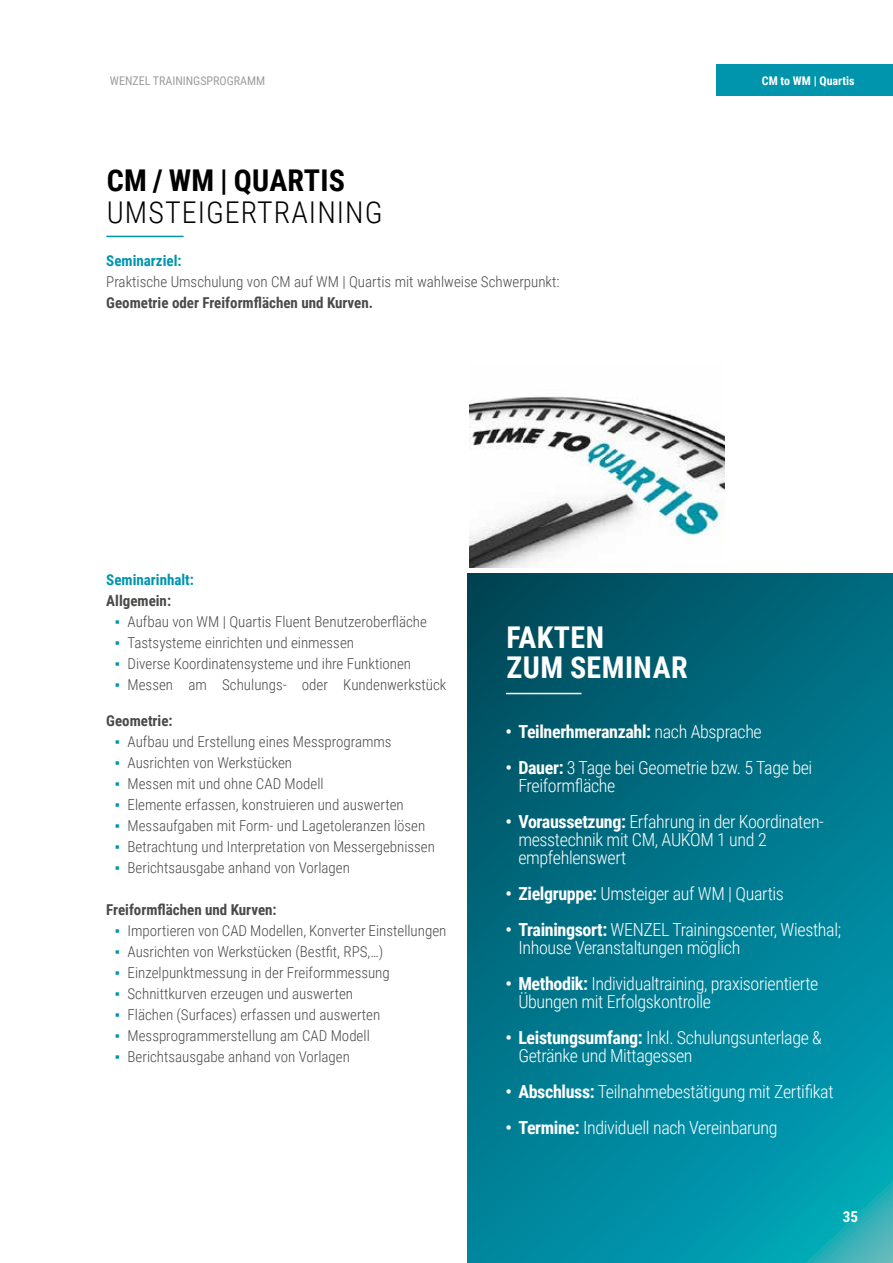
<style>
.page{position:relative;width:893px;height:1263px;background:#fff}
.page>*{position:absolute;margin:0;border:0;box-sizing:border-box;transform-origin:0 0}
.t1{font:300 30px "Roboto Condensed";letter-spacing:.035em;color:#000}
.t2{font:700 30px/29.5px "Roboto Condensed";letter-spacing:.015em;color:#fff}
.t3{font:700 30px "Roboto Condensed";letter-spacing:.01em;color:#000}
.t4{font:300 18px/18px "Roboto Condensed";letter-spacing:-.02em;color:#fff}
.t5{font:700 18px "Roboto Condensed";letter-spacing:-.02em;color:#fff}
.t6{font:300 15px "Roboto Condensed";color:#4a4a49}
.t7{font:700 15px "Roboto Condensed";color:#4a4a49}
.t8{font:700 15px "Roboto Condensed";color:#0095ad}
.t9{font:700 15px "Roboto Condensed";color:#fff}
.t10{font:12px "Roboto Condensed";color:#9d9d9c}
.t11{font:700 12px "Roboto Condensed";color:#fff}
.s1{font-family:"Arial Narrow";font-weight:400;color:#0095ad}
.s2{font-weight:300}
.s3{font-weight:700}
</style>
<div class="page">
<div style="left:716px;top:64px;width:177px;height:32px;background:#0095ad"></div>
<svg style="left:468px;top:573px;width:425px;height:690px;background:#00788d"></svg>
<hr style="left:506px;top:693px;width:75px;height:1px;background:#fff">
<hr style="left:106px;top:236px;width:78px;height:1px;background:#0095ad">
<img style="left:469px;top:396px;width:256px;height:172px">
<p class="t10" style="left:110px;top:72px;width:157px">WENZEL TRAININGSPROGRAMM</p>
<p class="t11" style="left:762px;top:72px;width:94px">CM to WM | Quartis</p>
<h1 class="t3" style="left:107px;top:160px;width:240px">CM / WM | QUARTIS</h1>
<h1 class="t1" style="left:107px;top:191px;width:277px">UMSTEIGERTRAINING</h1>
<p class="t8" style="left:106px;top:250px;width:77px">Seminarziel:</p>
<p class="t6" style="left:106px;top:271px;width:455px">Praktische Umschulung von CM auf WM | Quartis mit wahlweise Schwerpunkt:</p>
<p class="t7" style="left:106px;top:292px;width:268px">Geometrie oder Freiformflächen und Kurven.</p>
<p class="t8" style="left:106px;top:569px;width:89px">Seminarinhalt:</p>
<p class="t7" style="left:106px;top:590px;width:66px">Allgemein:</p>
<p class="t6" style="left:115px;top:611px;width:314px"><span class="s1">▪</span> Aufbau von WM | Quartis Fluent Benutzeroberfläche</p>
<p class="t6" style="left:115px;top:632px;width:241px"><span class="s1">▪</span> Tastsysteme einrichten und einmessen</p>
<p class="t6" style="left:115px;top:653px;width:298px"><span class="s1">▪</span> Diverse Koordinatensysteme und ihre Funktionen</p>
<p class="t6" style="left:115px;top:674px;width:333px"><span class="s1">▪</span> Messen am Schulungs- oder Kundenwerkstück</p>
<p class="t7" style="left:106px;top:710px;width:68px">Geometrie:</p>
<p class="t6" style="left:115px;top:731px;width:278px"><span class="s1">▪</span> Aufbau und Erstellung eines Messprogramms</p>
<p class="t6" style="left:115px;top:752px;width:179px"><span class="s1">▪</span> Ausrichten von Werkstücken</p>
<p class="t6" style="left:115px;top:773px;width:210px"><span class="s1">▪</span> Messen mit und ohne CAD Modell</p>
<p class="t6" style="left:115px;top:794px;width:290px"><span class="s1">▪</span> Elemente erfassen, konstruieren und auswerten</p>
<p class="t6" style="left:115px;top:815px;width:312px"><span class="s1">▪</span> Messaufgaben mit Form- und Lagetoleranzen lösen</p>
<p class="t6" style="left:115px;top:836px;width:322px"><span class="s1">▪</span> Betrachtung und Interpretation von Messergebnissen</p>
<p class="t6" style="left:115px;top:857px;width:237px"><span class="s1">▪</span> Berichtsausgabe anhand von Vorlagen</p>
<p class="t7" style="left:106px;top:899px;width:172px">Freiformflächen und Kurven:</p>
<p class="t6" style="left:115px;top:920px;width:333px"><span class="s1">▪</span> Importieren von CAD Modellen, Konverter Einstellungen</p>
<p class="t6" style="left:115px;top:941px;width:270px"><span class="s1">▪</span> Ausrichten von Werkstücken (Bestfit, RPS,…)</p>
<p class="t6" style="left:115px;top:962px;width:276px"><span class="s1">▪</span> Einzelpunktmessung in der Freiformmessung</p>
<p class="t6" style="left:115px;top:983px;width:240px"><span class="s1">▪</span> Schnittkurven erzeugen und auswerten</p>
<p class="t6" style="left:115px;top:1004px;width:267px"><span class="s1">▪</span> Flächen (Surfaces) erfassen und auswerten</p>
<p class="t6" style="left:115px;top:1025px;width:256px"><span class="s1">▪</span> Messprogrammerstellung am CAD Modell</p>
<p class="t6" style="left:115px;top:1046px;width:237px"><span class="s1">▪</span> Berichtsausgabe anhand von Vorlagen</p>
<h1 class="t2" style="left:507px;top:622px;width:183px">FAKTEN<br>ZUM SEMINAR</h1>
<p class="t5" style="left:506px;top:719px;width:258px">• Teilnerhmeranzahl: <span class="s2">nach Absprache</span></p>
<p class="t4" style="left:518px;top:758px;width:296px;text-indent:-13px"><span class="s3">• Dauer:</span> 3 Tage bei Geometrie bzw. 5 Tage bei<br>Freiformfläche</p>
<p class="t4" style="left:518px;top:812px;width:307px;text-indent:-13px"><span class="s3">• Voraussetzung:</span> Erfahrung in der Koordinaten&shy;messtechnik mit CM, AUKOM 1 und 2 empfehlenswert</p>
<p class="t4" style="left:506px;top:884px;width:280px"><span class="s3">• Zielgruppe:</span> Umsteiger auf WM | Quartis</p>
<p class="t4" style="left:518px;top:920px;width:324px;text-indent:-13px"><span class="s3">• Trainingsort:</span> WENZEL Trainingscenter, Wiesthal;<br>Inhouse Veranstaltungen möglich</p>
<p class="t4" style="left:518px;top:974px;width:302px;text-indent:-13px"><span class="s3">• Methodik:</span> Individualtraining, praxisorientierte<br>Übungen mit Erfolgskontrolle</p>
<p class="t4" style="left:518px;top:1028px;width:305px;text-indent:-13px"><span class="s3">• Leistungsumfang:</span> Inkl. Schulungsunterlage &amp;<br>Getränke und Mittagessen</p>
<p class="t4" style="left:506px;top:1082px;width:329px"><span class="s3">• Abschluss:</span> Teilnahmebestätigung mit Zertifikat</p>
<p class="t4" style="left:506px;top:1118px;width:273px"><span class="s3">• Termine:</span> Individuell nach Vereinbarung</p>
<p class="t9" style="left:843px;top:1206px;width:17px">35</p>
</div>
